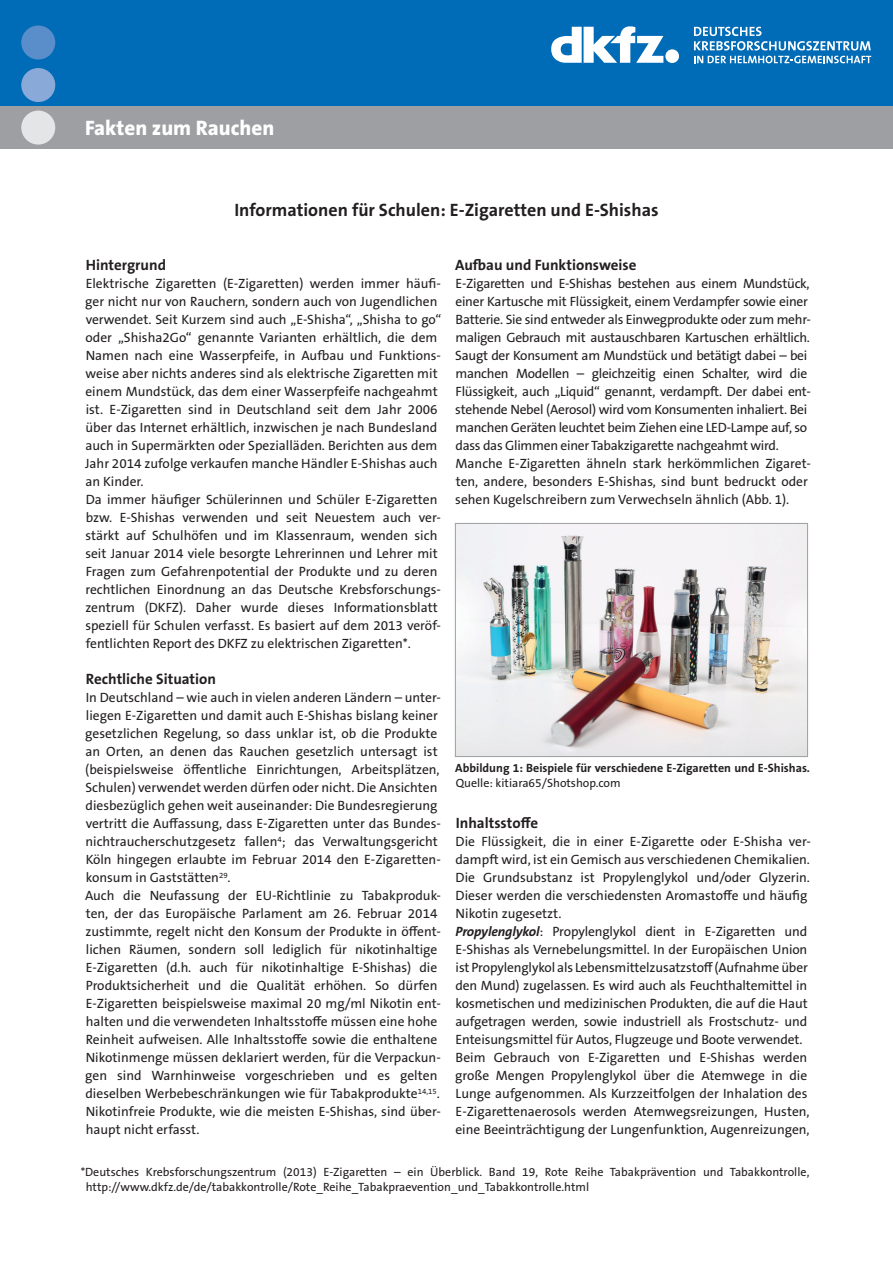
<style>
.page{position:relative;width:893px;height:1263px;background:#fff}
.page>*{position:absolute;margin:0;border:0;box-sizing:border-box;transform-origin:0 0}
.t1{font:800 21px "The Sans B W8";color:#fff}
.t2{font:700 18px "The Sans B W7";color:#231f20}
.t3{font:700 15px "The Sans B W7";color:#231f20}
.t4{font:13.5px/18px "The Sans B W5 Plain";color:#231f20}
.t5{font:13.5px/18px "The Sans B W5 Plain";letter-spacing:-.02em;color:#231f20}
.t6{font:12px/14.4px "The Sans B W5 Plain";color:#231f20}
.t7{font:700 12px/14.4px "The Sans B W7";color:#231f20}
.s1{font-family:"The Sans B W5 Plain";font-weight:400}
.s2{font-family:"The Sans B W7";font-weight:700;font-style:italic}
</style>
<div class="page">
<img style="left:457px;top:525px;width:349px;height:230px">
<div style="left:455px;top:523px;width:353px;height:234px;border:1px solid #9d9fa2"></div>
<div style="left:0;top:0;width:893px;height:106px;background:#006bb6"></div>
<svg style="left:694px;top:56px;width:177px;height:7px"></svg>
<svg style="left:694px;top:27px;width:177px;height:23px"></svg>
<div style="left:665px;top:49px;width:14px;height:14px;background:#fff;border-radius:50%"></div>
<svg style="left:551px;top:26px;width:112px;height:37px"></svg>
<div style="left:0;top:106px;width:893px;height:43px;background:#9d9fa2"></div>
<div style="left:21px;top:111px;width:34px;height:34px;background:#e4e5e7;border-radius:50%"></div>
<div style="left:21px;top:68px;width:34px;height:34px;background:#89aad8;border-radius:50%"></div>
<div style="left:21px;top:26px;width:34px;height:34px;background:#5a8eca;border-radius:50%"></div>
<h1 class="t1" style="left:85px;top:115px;width:191px">Fakten zum Rauchen</h1>
<p class="t2" style="left:234px;top:198px;width:426px">Informationen für Schulen: E-Zigaretten und E-Shishas</p>
<p class="t3" style="left:86px;top:255px;width:82px">Hintergrund</p>
<p class="t4" style="left:85px;top:275px;width:358px">Elektrische Zigaretten (E-Zigaretten) werden immer häufi&shy;ger nicht nur von Rauchern, sondern auch von Jugendlichen verwendet. Seit Kurzem sind auch „E-Shisha“, „Shisha to go“ oder „Shisha2Go“ genannte Varianten erhältlich, die dem Namen nach eine Wasserpfeife, in Aufbau und Funktions&shy;weise aber nichts anderes sind als elektrische Zigaretten mit einem Mundstück, das dem einer Wasserpfeife nachgeahmt ist. E-Zigaretten sind in Deutschland seit dem Jahr 2006 über das Internet erhältlich, inzwischen je nach Bundesland auch in Supermärkten oder Spezialläden. Berichten aus dem Jahr 2014 zufolge verkaufen manche Händler E-Shishas auch an Kinder.<br>Da immer häufiger Schülerinnen und Schüler E-Zigaretten bzw. E-Shishas verwenden und seit Neuestem auch ver&shy;stärkt auf Schulhöfen und im Klassenraum, wenden sich seit Januar 2014 viele besorgte Lehrerinnen und Lehrer mit Fragen zum Gefahrenpotential der Produkte und zu deren rechtlichen Einordnung an das Deutsche Krebsforschungs&shy;zentrum (DKFZ). Daher wurde dieses Informationsblatt speziell für Schulen verfasst. Es basiert auf dem 2013 veröf&shy;fentlichten Report des DKFZ zu elektrischen Zigaretten*.</p>
<p class="t3" style="left:86px;top:669px;width:132px">Rechtliche Situation</p>
<p class="t4" style="left:85px;top:689px;width:357px">In Deutschland – wie auch in vielen anderen Ländern – unter&shy;liegen E-Zigaretten und damit auch E-Shishas bislang keiner gesetzlichen Regelung, so dass unklar ist, ob die Produkte an Orten, an denen das Rauchen gesetzlich untersagt ist (beispielsweise öffentliche Einrichtungen, Arbeitsplätzen, Schulen) verwendet werden dürfen oder nicht. Die Ansichten diesbezüglich gehen weit auseinander: Die Bundesregierung vertritt die Auffassung, dass E-Zigaretten unter das Bundes&shy;nichtraucherschutzgesetz fallen<sup>4</sup>; das Verwaltungsgericht Köln hingegen erlaubte im Februar 2014 den E-Zigaretten&shy;konsum in Gaststätten<sup>29</sup>.<br>Auch die Neufassung der EU-Richtlinie zu Tabakproduk&shy;ten, der das Europäische Parlament am 26. Februar 2014 zustimmte, regelt nicht den Konsum der Produkte in öffent&shy;lichen Räumen, sondern soll lediglich für nikotinhaltige E-Zigaretten (d.h. auch für nikotinhaltige E-Shishas) die Produktsicherheit und die Qualität erhöhen. So dürfen E-Zigaretten beispielsweise maximal 20 mg/ml Nikotin ent&shy;halten und die verwendeten Inhaltsstoffe müssen eine hohe Reinheit aufweisen. Alle Inhaltsstoffe sowie die enthaltene Nikotinmenge müssen deklariert werden, für die Verpackun&shy;gen sind Warnhinweise vorgeschrieben und es gelten dieselben Werbebeschränkungen wie für Tabakprodukte<sup>14,15</sup>.<br>Nikotinfreie Produkte, wie die meisten E-Shishas, sind über&shy;haupt nicht erfasst.</p>
<p class="t3" style="left:455px;top:255px;width:183px">Aufbau und Funktionsweise</p>
<p class="t5" style="left:455px;top:275px;width:357px">E-Zigaretten und E-Shishas bestehen aus einem Mundstück, einer Kartusche mit Flüssigkeit, einem Verdampfer sowie einer Batterie. Sie sind entweder als Einwegprodukte oder zum mehr&shy;maligen Gebrauch mit austauschbaren Kartuschen erhältlich.<br>Saugt der Konsument am Mundstück und betätigt dabei – bei manchen Modellen – gleichzeitig einen Schalter, wird die Flüssigkeit, auch „Liquid“ genannt, verdampft. Der dabei ent&shy;stehende Nebel (Aerosol) wird vom Konsumenten inhaliert. Bei manchen Geräten leuchtet beim Ziehen eine LED-Lampe auf, so dass das Glimmen einer Tabakzigarette nachgeahmt wird.<br>Manche E-Zigaretten ähneln stark herkömmlichen Zigaret&shy;ten, andere, besonders E-Shishas, sind bunt bedruckt oder sehen Kugelschreibern zum Verwechseln ähnlich (Abb. 1).</p>
<p class="t7" style="left:455px;top:761px;width:356px">Abbildung 1: Beispiele für verschiedene E-Zigaretten und E-Shishas.<br><span class="s1">Quelle: kitiara65/Shotshop.com</span></p>
<p class="t3" style="left:456px;top:813px;width:84px">Inhaltsstoffe</p>
<p class="t4" style="left:455px;top:833px;width:357px">Die Flüssigkeit, die in einer E-Zigarette oder E-Shisha ver&shy;dampft wird, ist ein Gemisch aus verschiedenen Chemikalien.<br>Die Grundsubstanz ist Propylenglykol und/oder Glyzerin.<br>Dieser werden die verschiedensten Aromastoffe und häufig Nikotin zugesetzt.<br><span class="s2">Propylenglykol</span>: Propylenglykol dient in E-Zigaretten und E-Shishas als Vernebelungsmittel. In der Europäischen Union ist Propylenglykol als Lebensmittelzusatzstoff (Aufnahme über den Mund) zugelassen. Es wird auch als Feuchthaltemittel in kosmetischen und medizinischen Produkten, die auf die Haut aufgetragen werden, sowie industriell als Frostschutz- und Enteisungsmittel für Autos, Flugzeuge und Boote verwendet.<br>Beim Gebrauch von E-Zigaretten und E-Shishas werden große Mengen Propylenglykol über die Atemwege in die Lunge aufgenommen. Als Kurzzeitfolgen der Inhalation des E-Zigarettenaerosols werden Atemwegsreizungen, Husten, eine Beeinträchtigung der Lungenfunktion, Augenreizungen,</p>
<p class="t6" style="left:86px;top:1165px;width:725px;text-indent:-5px">*Deutsches Krebsforschungszentrum (2013) E-Zigaretten – ein Überblick. Band 19, Rote Reihe Tabakprävention und Tabakkontrolle, http://www.dkfz.de/de/tabakkontrolle/Rote_Reihe_Tabakpraevention_und_Tabakkontrolle.html</p>
</div>
